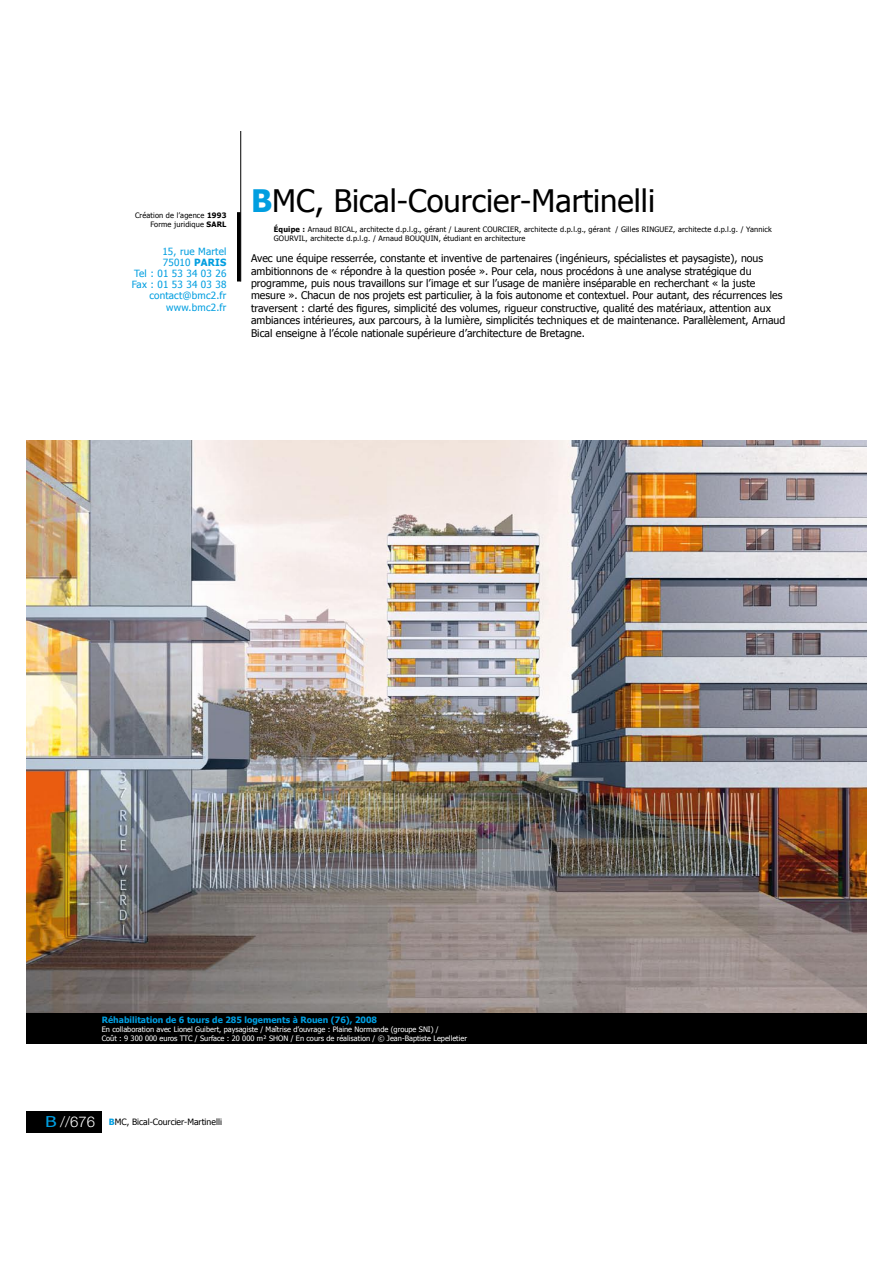
<style>
.page{position:relative;width:893px;height:1263px;background:#fff}
.page>*{position:absolute;margin:0;border:0;box-sizing:border-box;transform-origin:0 0}
.t1{font:30.9px "Tahoma";color:#000}
.t2{font:300 14.85px "Helvetica Neue";color:#fff}
.t3{font:10.5px/12.5px "Tahoma";color:#000}
.t4{font:9.9px/11.1px "Tahoma";letter-spacing:.02em;color:#009ee0;text-align:right}
.t5{font:700 8.7px "Tahoma";color:#009ee0}
.t6{font:8.7px "Tahoma";color:#000}
.t7{font:7.5px/8.7px "Tahoma";letter-spacing:.02em;color:#000;text-align:right}
.t8{font:7.5px/8.9px "Tahoma";color:#fff}
.s1{font-weight:700}
.s2{font-weight:700;color:#009ee0}
.s3{font-family:"Tahoma";font-weight:400;color:#009ee0}
</style>
<div class="page">
<div style="left:26px;top:440px;width:841px;height:604px;background:#000"></div>
<hr style="left:237px;top:212px;width:4px;height:69px;background:#000">
<hr style="left:240px;top:131px;width:1px;height:150px;background:#000">
<div style="left:26px;top:1111px;width:76px;height:21px;background:#000"></div>
<img style="left:26px;top:440px;width:841px;height:573px">
<p class="t7" style="left:135px;top:210px;width:93px">Création de l’agence <span class="s1">1993<br></span>Forme juridique <span class="s1">SARL</span></p>
<p class="t4" style="left:132px;top:245px;width:96px">15, rue Martel<br>75010 <span class="s1">PARIS<br></span>Tel : 01 53 34 03 26<br>Fax : 01 53 34 03 38 contact@bmc2.fr www.bmc2.fr</p>
<p class="t1" style="left:251px;top:181px;width:406px"><span class="s2">B</span>MC, Bical-Courcier-Martinelli</p>
<p class="t7" style="left:274px;top:225px;width:499px;text-align:left"><span class="s1">Équipe :</span> Arnaud BICAL, architecte d.p.l.g., gérant / Laurent COURCIER, architecte d.p.l.g., gérant / Gilles RINGUEZ, architecte d.p.l.g. / Yannick<br>GOURVIL, architecte d.p.l.g. / Arnaud BOUQUIN, étudiant en architecture</p>
<p class="t3" style="left:251px;top:252px;width:536px">Avec une équipe resserrée, constante et inventive de partenaires (ingénieurs, spécialistes et paysagiste), nous ambitionnons de « répondre à la question posée ». Pour cela, nous procédons à une analyse stratégique du programme, puis nous travaillons sur l’image et sur l’usage de manière inséparable en recherchant « la juste mesure ». Chacun de nos projets est particulier, à la fois autonome et contextuel. Pour autant, des récurrences les traversent : clarté des figures, simplicité des volumes, rigueur constructive, qualité des matériaux, attention aux ambiances intérieures, aux parcours, à la lumière, simplicités techniques et de maintenance. Parallèlement, Arnaud Bical enseigne à l’école nationale supérieure d’architecture de Bretagne.</p>
<p class="t5" style="left:102px;top:1014px;width:277px">Réhabilitation de 6 tours de 285 logements à Rouen (76), 2008</p>
<p class="t8" style="left:102px;top:1024px;width:367px">En collaboration avec Lionel Guibert, paysagiste / Maîtrise d’ouvrage : Plaine Normande (groupe SNI) /<br>Coût : 9 300 000 euros TTC / Surface : 20 000 m² SHON / En cours de réalisation / © Jean-Baptiste Lepelletier</p>
<p class="t2" style="left:45px;top:1113px;width:51px"><span class="s3">B</span> //676</p>
<p class="t6" style="left:109px;top:1116px;width:115px"><span class="s2">B</span>MC, Bical-Courcier-Martinelli</p>
</div>
